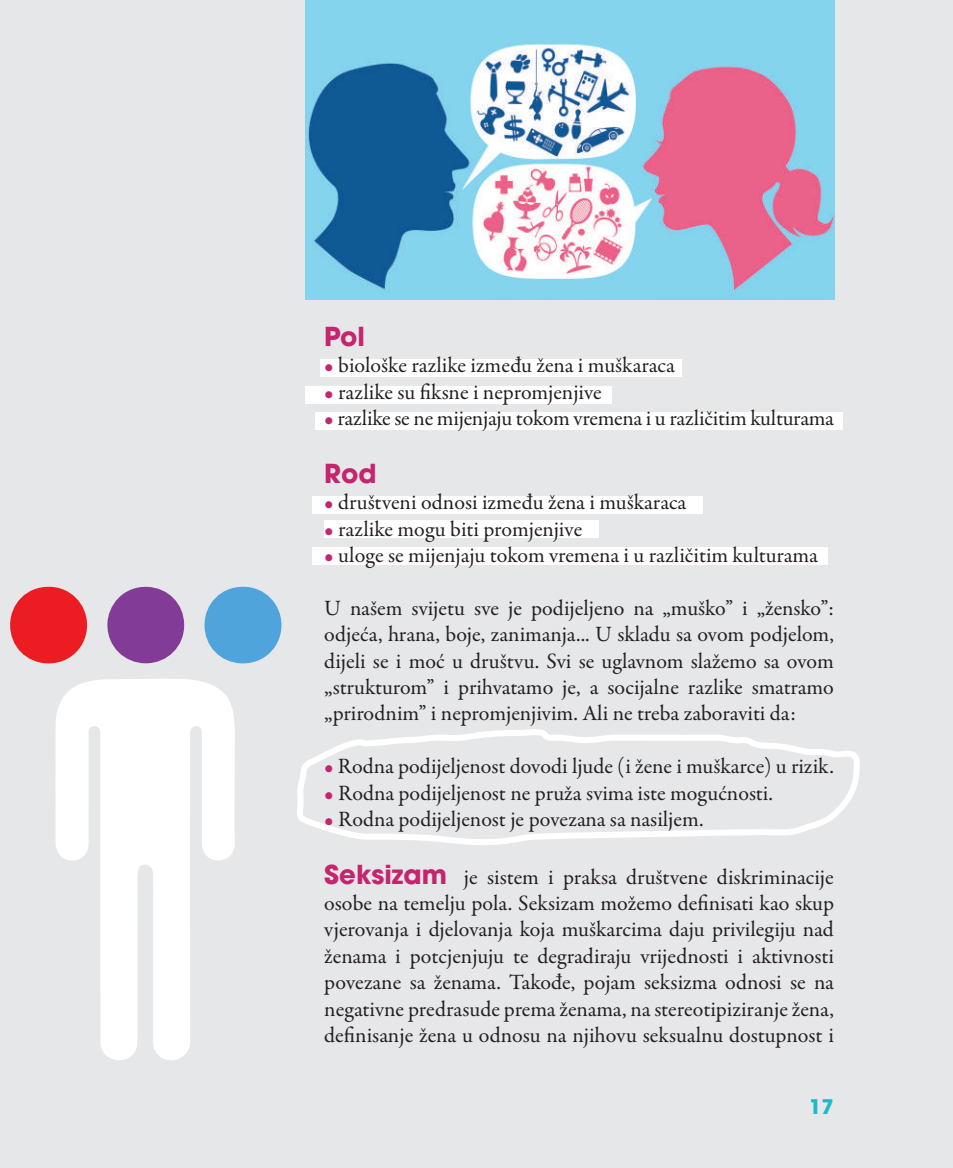
<style>
.page{position:relative;width:953px;height:1168px;background:#fff}
.page>*{position:absolute;margin:0;border:0;box-sizing:border-box;transform-origin:0 0}
.t1{font:700 26px "Avant Garde LT";color:#c5256f}
.t2{font:22px/26.4px "Garamond Premr Pro";color:#231f20;text-align:justify}
.t3{font:700 20px "Avant Garde LT";color:#19bdc9}
.s1{color:#c5256f}
.s2{font-family:"Avant Garde LT";font-weight:700;font-size:26px;color:#c5256f}
</style>
<div class="page">
<div style="left:0;top:0;width:952px;height:1168px;background:#e6e7e9"></div>
<div style="left:305px;top:0;width:529px;height:282px;background:#85d4ee"></div>
<div style="left:312px;top:496px;width:390px;height:17px;background:#fff"></div>
<div style="left:324px;top:520px;width:274px;height:17px;background:#fff"></div>
<div style="left:312px;top:548px;width:515px;height:17px;background:#fff"></div>
<div style="left:315px;top:413px;width:527px;height:17px;background:#fff"></div>
<div style="left:305px;top:386px;width:306px;height:17px;background:#fff"></div>
<div style="left:320px;top:360px;width:361px;height:17px;background:#fff"></div>
<img style="left:305px;top:43px;width:529px;height:257px">
<svg style="left:297px;top:729px;width:563px;height:116px"></svg>
<svg style="left:55px;top:679px;width:180px;height:381px;fill:#fff"></svg>
<svg style="left:10px;top:586px;width:77px;height:78px"></svg>
<svg style="left:204px;top:586px;width:77px;height:78px"></svg>
<svg style="left:107px;top:586px;width:77px;height:77px"></svg>
<p class="t1" style="left:324px;top:320px;width:42px">Pol</p>
<p class="t2" style="left:324px;top:353px;width:352px"><span class="s1">•</span> biološke razlike između žena i muškaraca</p>
<p class="t2" style="left:324px;top:379px;width:279px"><span class="s1">•</span> razlike su fiksne i nepromjenjive</p>
<p class="t2" style="left:324px;top:406px;width:511px"><span class="s1">•</span> razlike se ne mijenjaju tokom vremena i u različitim kulturama</p>
<p class="t1" style="left:324px;top:456px;width:54px">Rod</p>
<p class="t2" style="left:324px;top:490px;width:363px"><span class="s1">•</span> društveni odnosi između žena i muškaraca</p>
<p class="t2" style="left:324px;top:516px;width:259px"><span class="s1">•</span> razlike mogu biti promjenjive</p>
<p class="t2" style="left:324px;top:542px;width:495px"><span class="s1">•</span> uloge se mijenjaju tokom vremena i u različitim kulturama</p>
<p class="t2" style="left:324px;top:595px;width:511px">U našem svijetu sve je podijeljeno na „muško” i „žensko”: odjeća, hrana, boje, zanimanja... U skladu sa ovom podjelom, dijeli se i moć u društvu. Svi se uglavnom slažemo sa ovom „strukturom” i prihvatamo je, a socijalne razlike smatramo „prirodnim” i nepromjenjivim. Ali ne treba zaboraviti da:</p>
<p class="t2" style="left:324px;top:754px;width:511px"><span class="s1">•</span> Rodna podijeljenost dovodi ljude (i žene i muškarce) u rizik.</p>
<p class="t2" style="left:324px;top:780px;width:450px"><span class="s1">•</span> Rodna podijeljenost ne pruža svima iste mogućnosti.</p>
<p class="t2" style="left:324px;top:806px;width:381px"><span class="s1">•</span> Rodna podijeljenost je povezana sa nasiljem.</p>
<p class="t2" style="left:324px;top:864px;width:511px"><span class="s2">Seksizam</span> je sistem i praksa društvene diskriminacije osobe na temelju pola. Seksizam možemo definisati kao skup vjerovanja i djelovanja koja muškarcima daju privilegiju nad ženama i potcjenjuju te degradiraju vrijednosti i aktivnosti povezane sa ženama. Takođe, pojam seksizma odnosi se na negativne predrasude prema ženama, na stereotipiziranje žena, definisanje žena u odnosu na njihovu seksualnu dostupnost i</p>
<p class="t3" style="left:809px;top:1093px;width:26px">17</p>
</div>
